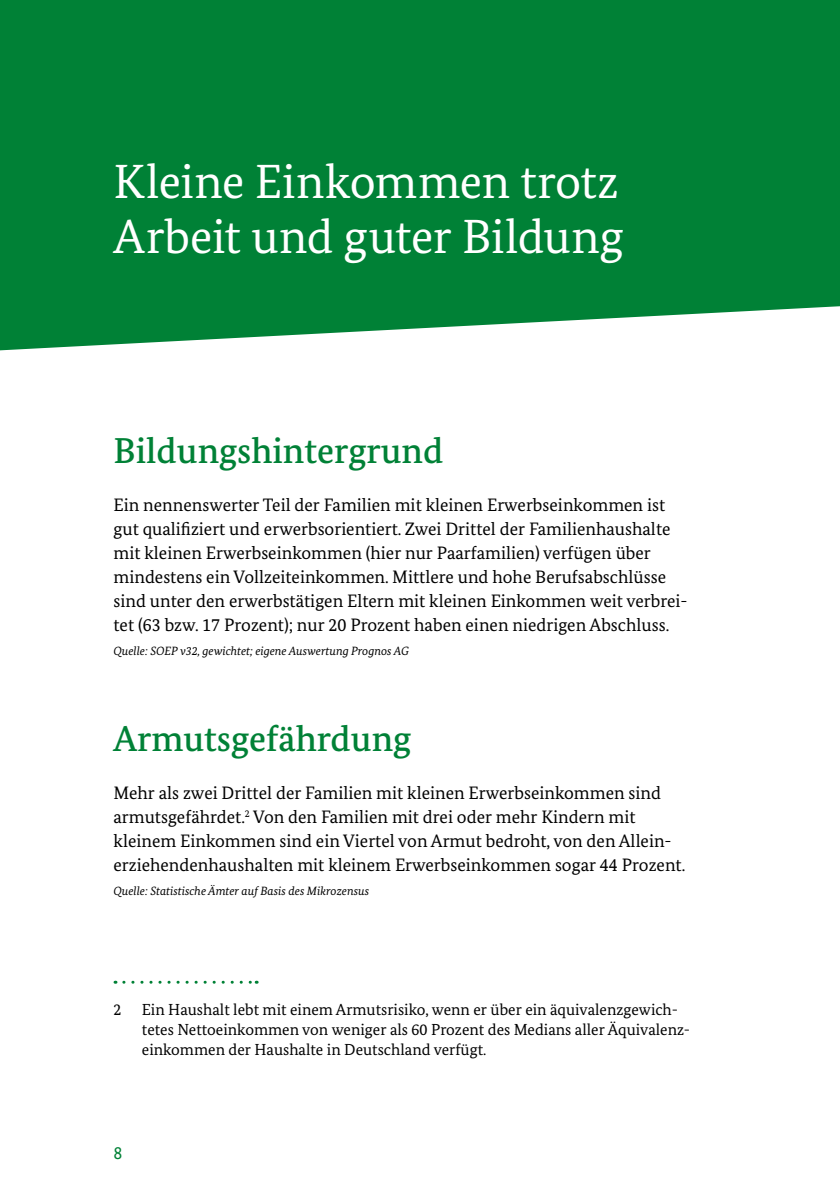
<style>
.page{position:relative;width:840px;height:1191px;background:#fff}
.page>*{position:absolute;margin:0;border:0;box-sizing:border-box;transform-origin:0 0}
.C_-_Inhalt-Headlines_C-01-H1-Headline_1_{font:48px/54px "Bundes Serif";letter-spacing:-.01em;color:#fff}
.C_-_Inhalt-Headlines_C-02-H2-Headline_2{font:500 36px "Bundes Serif";color:#008136}
.D_-_Innenseiten_D-01-P-Fließtext_BundesS{font:18px/24px "Bundes Serif";color:#000}
.t1{font:18px "Bundes Sans";color:#008136}
.D_-_Innenseiten_D-04-P-Fußnote{font:16px/20px "Bundes Serif";color:#000}
.D_-_Innenseiten_D-01-P-Fließtext_BundesS-2{font:italic 12px "Bundes Serif";color:#000}
</style>
<div class="page">
<div style="left:0;top:0;width:839px;height:350px;background:#008136"></div>
<svg style="left:124px;top:980px;width:133px;height:3px"></svg>
<h1 class="C_-_Inhalt-Headlines_C-01-H1-Headline_1_" style="left:113px;top:154px;width:511px">Kleine Einkommen trotz<br>Arbeit und guter Bildung</h1>
<h2 class="C_-_Inhalt-Headlines_C-02-H2-Headline_2" style="left:113px;top:428px;width:331px">Bildungshintergrund</h2>
<p class="D_-_Innenseiten_D-01-P-Fließtext_BundesS" style="left:113px;top:492px;width:575px">Ein nennenswerter Teil der Familien mit kleinen Erwerbseinkommen ist gut qualifiziert und erwerbsorientiert. Zwei Drittel der Familienhaushalte mit kleinen Erwerbseinkommen (hier nur Paarfamilien) verfügen über mindestens ein Vollzeiteinkommen. Mittlere und hohe Berufsabschlüsse sind unter den erwerbstätigen Eltern mit kleinen Einkommen weit verbrei&shy;tet (63 bzw. 17 Prozent); nur 20 Prozent haben einen niedrigen Abschluss.</p>
<p class="D_-_Innenseiten_D-01-P-Fließtext_BundesS-2" style="left:113px;top:643px;width:297px">Quelle: SOEP v32, gewichtet; eigene Auswertung Prognos AG</p>
<h2 class="C_-_Inhalt-Headlines_C-02-H2-Headline_2" style="left:113px;top:716px;width:299px">Armutsgefährdung</h2>
<p class="D_-_Innenseiten_D-01-P-Fließtext_BundesS" style="left:113px;top:780px;width:573px">Mehr als zwei Drittel der Familien mit kleinen Erwerbseinkommen sind armutsgefährdet.<sup>2</sup> Von den Familien mit drei oder mehr Kindern mit kleinem Einkommen sind ein Viertel von Armut bedroht, von den Allein&shy;erziehendenhaushalten mit kleinem Erwerbseinkommen sogar 44 Prozent.</p>
<p class="D_-_Innenseiten_D-01-P-Fließtext_BundesS-2" style="left:113px;top:883px;width:257px">Quelle: Statistische Ämter auf Basis des Mikrozensus</p>
<p class="D_-_Innenseiten_D-04-P-Fußnote" style="left:113px;top:999px;width:9px">2</p>
<p class="D_-_Innenseiten_D-04-P-Fußnote" style="left:142px;top:999px;width:549px">Ein Haushalt lebt mit einem Armutsrisiko, wenn er über ein äquivalenzgewich&shy;tetes Nettoeinkommen von weniger als 60 Prozent des Medians aller Äquivalenz&shy;einkommen der Haushalte in Deutschland verfügt.</p>
<p class="t1" style="left:113px;top:1141px;width:10px">8</p>
</div>
